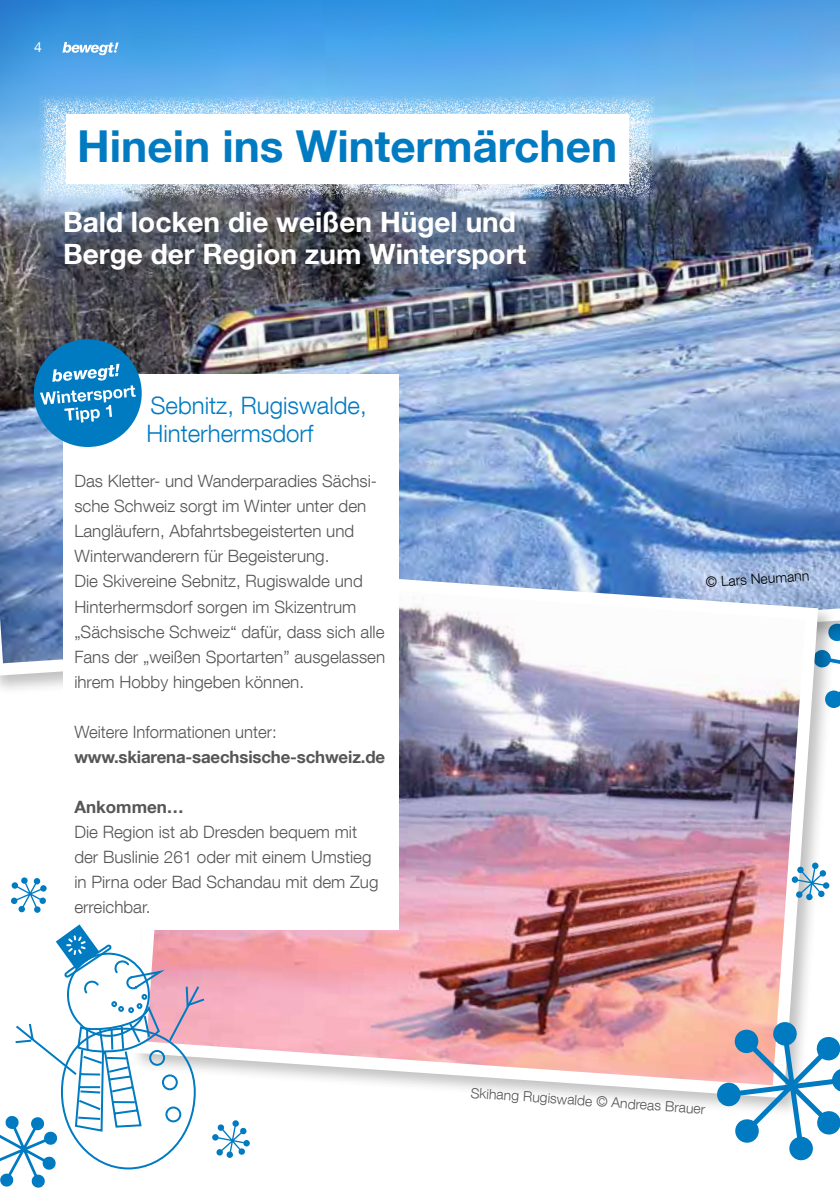
<style>
.page{position:relative;width:840px;height:1191px;background:#fff}
.page>*{position:absolute;margin:0;border:0;box-sizing:border-box;transform-origin:0 0}
.t1{font:700 44px "Helvetica Neue LT Com";color:#007bc2}
.t2{font:700 28px/32px "Helvetica Neue LT Com";color:#fff}
.t3{font:300 24px/28px "Helvetica Neue LT Com";color:#007bc2}
.t4{font:300 17px/25px "Helvetica Neue LT Com";color:#565656}
.t5{font:700 17px "Helvetica Neue LT Com";letter-spacing:-.01em;color:#565656}
.t6{font:300 14px "Helvetica Neue LT Com";color:#565656}
.t7{font:300 14px "Helvetica Neue LT Com";color:#000}
.t8{font:14px "Helvetica Neue LT Com";color:#fff}
</style>
<div class="page">
<img style="left:0;top:0;width:839px;height:682px">
<img style="left:35px;top:93px;width:624px;height:112px">
<div style="left:130px;top:559px;width:707px;height:558px;background:#000;opacity:.25"></div>
<img style="left:206px;top:556px;width:618px;height:548px">
<div style="left:66px;top:114px;width:562px;height:69px;background:#fff"></div>
<div style="left:63px;top:374px;width:336px;height:555px;background:#fff"></div>
<svg style="left:716px;top:1021px;width:123px;height:139px"></svg>
<div style="left:34px;top:339px;width:108px;height:108px;background:#007bc2;border-radius:50%"></div>
<svg style="left:40px;top:364px;width:96px;height:58px"></svg>
<svg style="left:791px;top:862px;width:38px;height:38px"></svg>
<svg style="left:212px;top:1120px;width:38px;height:38px"></svg>
<svg style="left:11px;top:877px;width:36px;height:36px"></svg>
<svg style="left:0;top:924px;width:206px;height:264px"></svg>
<svg style="left:62px;top:42px;width:57px;height:13px"></svg>
<p class="t8" style="left:34px;top:38px;width:9px">4</p>
<h1 class="t1" style="left:77px;top:119px;width:541px">Hinein ins Wintermärchen</h1>
<h2 class="t2" style="left:63px;top:205px;width:464px">Bald locken die weißen Hügel und<br>Berge der Region zum Wintersport</h2>
<h3 class="t3" style="left:146px;top:391px;width:222px">Sebnitz, Rugiswalde,<br>Hinterhermsdorf</h3>
<p class="t4" style="left:74px;top:468px;width:312px">Das Kletter- und Wanderparadies Sächsi&shy;sche Schweiz sorgt im Winter unter den Langläufern, Abfahrtsbegeisterten und Winterwanderern für Begeisterung.<br>Die Skivereine Sebnitz, Rugiswalde und Hinterhermsdorf sorgen im Skizentrum „Sächsische Schweiz“ dafür, dass sich alle Fans der „weißen Sportarten” ausgelassen ihrem Hobby hingeben können.</p>
<p class="t4" style="left:74px;top:718px;width:204px">Weitere Informationen unter:</p>
<p class="t5" style="left:74px;top:745px;width:312px">www.skiarena-saechsische-schweiz.de</p>
<p class="t5" style="left:74px;top:795px;width:111px">Ankommen…</p>
<p class="t4" style="left:74px;top:818px;width:305px">Die Region ist ab Dresden bequem mit der Buslinie 261 oder mit einem Umstieg in Pirna oder Bad Schandau mit dem Zug erreichbar.</p>
<p class="t7" style="left:705px;top:574px;width:105px;rotate:-4deg">© Lars Neumann</p>
<p class="t6" style="left:471px;top:1084px;width:236px;rotate:4deg">Skihang Rugiswalde © Andreas Brauer</p>
</div>
